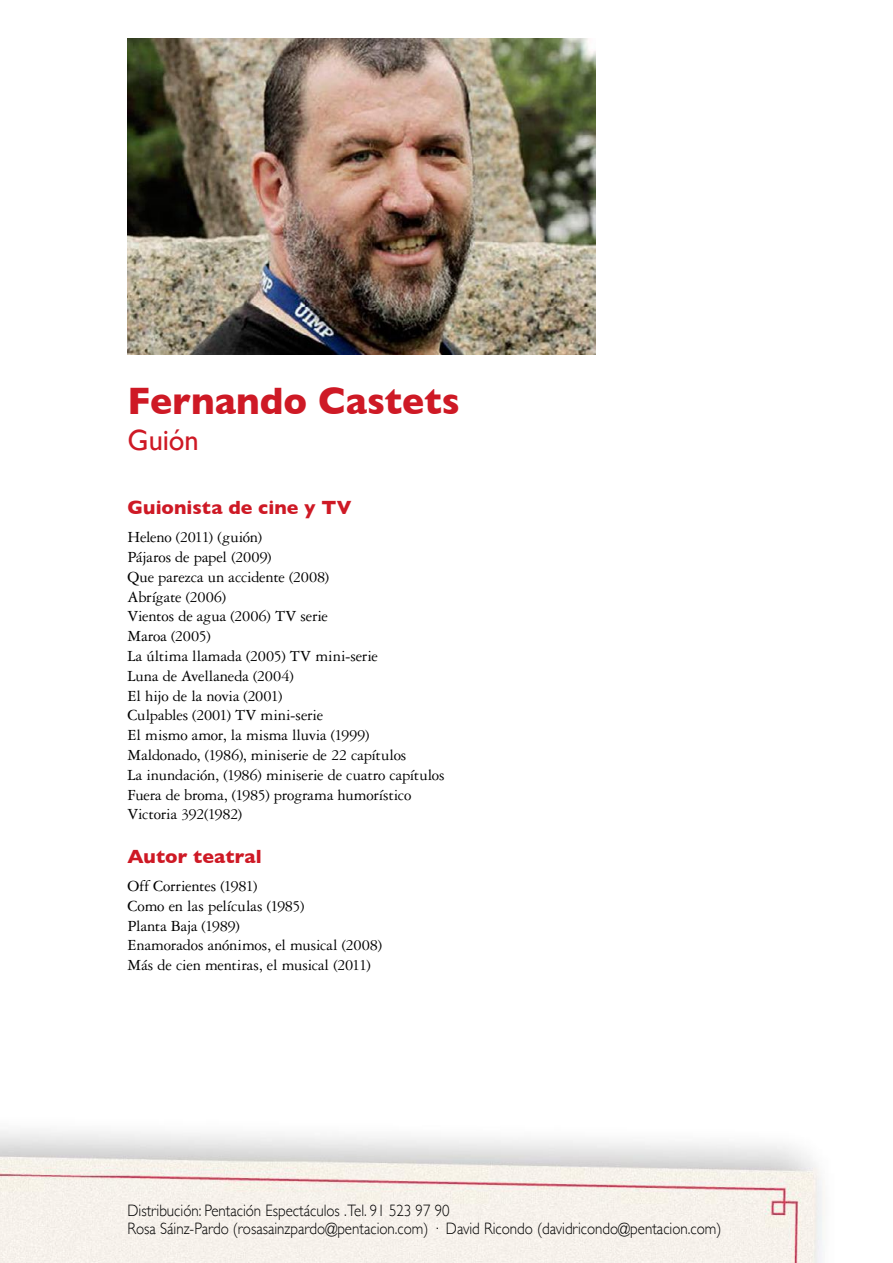
<style>
.page{position:relative;width:893px;height:1263px;background:#fff}
.page>*{position:absolute;margin:0;border:0;box-sizing:border-box;transform-origin:0 0}
.t1{font:700 39px "Gill Sans";letter-spacing:.005em;color:#ce1925;scale:.95 1}
.t2{font:30px "Gill Sans";letter-spacing:-.005em;color:#ce1925;scale:.95 1}
.t3{font:700 19.5px "Gill Sans";letter-spacing:.005em;color:#ce1925}
.t4{font:16.5px/19.8px "Garamond Three";letter-spacing:-.01em;color:#000}
.t5{font:300 16.5px/18px "Gill Sans";color:#000;scale:.91 1}
</style>
<div class="page">
<img style="left:0;top:1130px;width:824px;height:133px">
<img style="left:128px;top:38px;width:467px;height:316px">
<h1 class="t1" style="left:128px;top:370px;width:351px">Fernando Castets</h1>
<h2 class="t2" style="left:128px;top:422px;width:77px">Guión</h2>
<p class="t3" style="left:128px;top:492px;width:225px">Guionista de cine y TV</p>
<p class="t4" style="left:128px;top:527px;width:319px">Heleno (2011) (guión)<br>Pájaros de papel (2009)<br>Que parezca un accidente (2008)<br>Abrígate (2006)<br>Vientos de agua (2006) TV serie<br>Maroa (2005)<br>La última llamada (2005) TV mini-serie<br>Luna de Avellaneda (2004)<br>El hijo de la novia (2001)<br>Culpables (2001) TV mini-serie<br>El mismo amor, la misma lluvia (1999)<br>Maldonado, (1986), miniserie de 22 capítulos<br>La inundación, (1986) miniserie de cuatro capítulos<br>Fuera de broma, (1985) programa humorístico<br>Victoria 392(1982)</p>
<p class="t3" style="left:128px;top:841px;width:136px">Autor teatral</p>
<p class="t4" style="left:128px;top:876px;width:256px">Off Corrientes (1981)<br>Como en las películas (1985)<br>Planta Baja (1989)<br>Enamorados anónimos, el musical (2008)<br>Más de cien mentiras, el musical (2011)</p>
<p class="t5" style="left:128px;top:1201px;width:654px">Distribución: Pentación Espectáculos .Tel. 91 523 97 90<br>Rosa Sáinz-Pardo (rosasainzpardo@pentacion.com) · David Ricondo (davidricondo@pentacion.com)</p>
</div>
